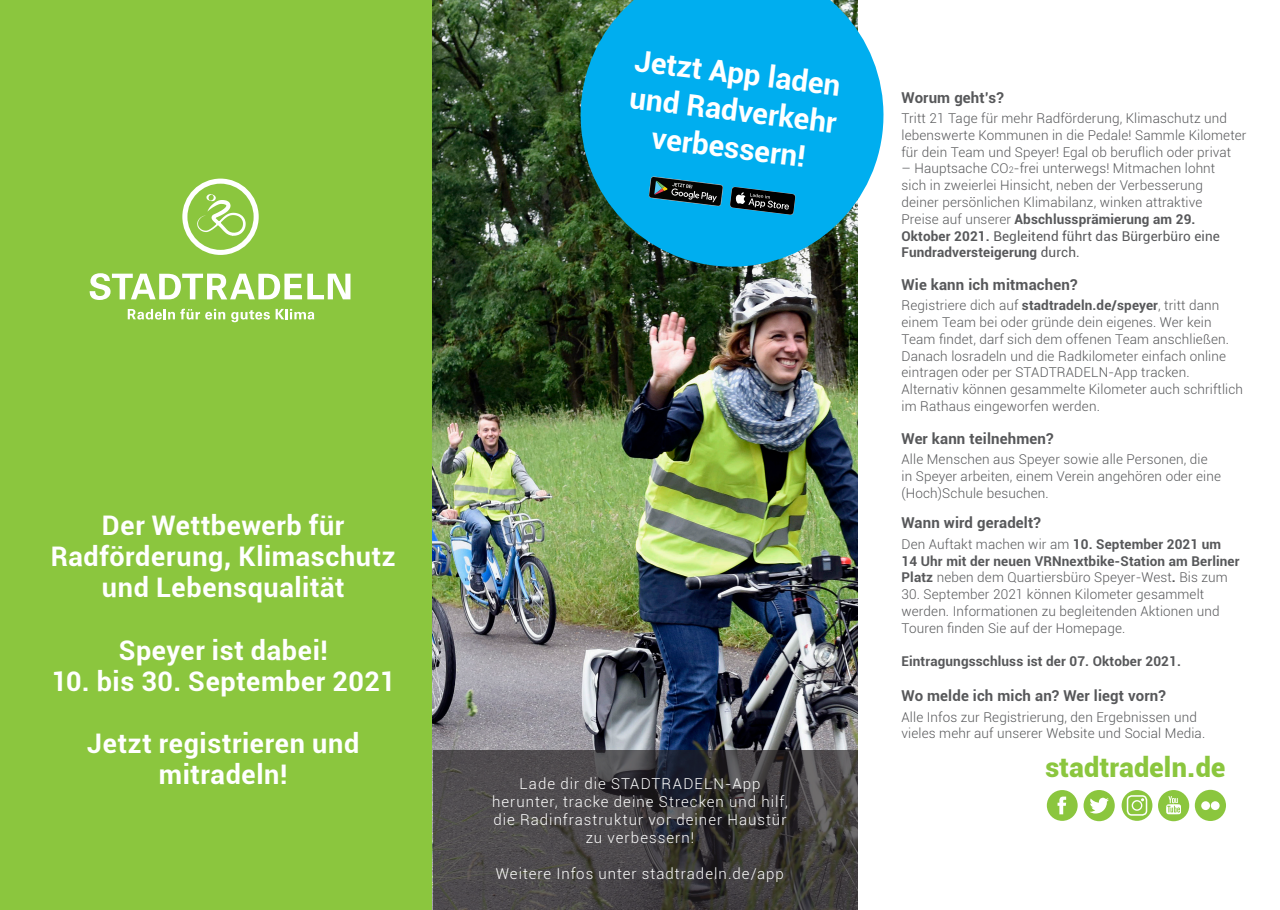
<style>
.page{position:relative;width:1280px;height:910px;background:#fff}
.page>*{position:absolute;margin:0;border:0;box-sizing:border-box;transform-origin:0 0}
.t1{font:700 29.7px "Roboto";color:#fff}
.t2{font:900 27.15px "Roboto";letter-spacing:.01em;color:#8bc63e}
.DB_headline_negative{font:700 27px/31px "Roboto";letter-spacing:.025em;color:#fff;text-align:center}
.DB_headline_negative-2{font:300 15px/18px "Roboto";letter-spacing:.07em;color:#fff}
.t3{font:700 15px "Roboto";letter-spacing:.01em;color:#57585a}
.t4{font:300 13.5px/16.8px "Roboto";letter-spacing:.01em;color:#57585a}
.t5{font:700 13.5px/16.8px "Roboto";letter-spacing:.01em;color:#57585a}
.s1{font-size:9px}
.s2{font-weight:700}
.s3{font-weight:400}
.s4{font-weight:300}
</style>
<div class="page">
<div style="left:0;top:0;width:433px;height:910px;background:#8bc63e"></div>
<svg style="left:182px;top:179px;width:77px;height:76px"></svg>
<svg style="left:90px;top:273px;width:260px;height:27px"></svg>
<svg style="left:231px;top:310px;width:39px;height:12px"></svg>
<svg style="left:276px;top:309px;width:38px;height:11px"></svg>
<svg style="left:128px;top:309px;width:97px;height:11px"></svg>
<img style="left:433px;top:0;width:425px;height:910px">
<div style="left:1047px;top:790px;width:31px;height:31px;background:#8bc63e;border-radius:50%"></div>
<svg style="left:1057px;top:797px;width:9px;height:17px"></svg>
<div style="left:1158px;top:790px;width:31px;height:31px;background:#8bc63e;border-radius:50%"></div>
<svg style="left:1166px;top:796px;width:15px;height:18px"></svg>
<svg style="left:1083px;top:790px;width:32px;height:31px"></svg>
<svg style="left:1121px;top:790px;width:31px;height:31px"></svg>
<div style="left:1127px;top:795px;width:20px;height:21px;border:2px solid #fff;border-radius:4px"></div>
<div style="left:1132px;top:800px;width:10px;height:11px;border:1px solid #fff;border-radius:50%"></div>
<div style="left:1195px;top:790px;width:31px;height:31px;background:#8bc63e;border-radius:50%"></div>
<div style="left:1201px;top:801px;width:9px;height:9px;background:#fff;border-radius:50%"></div>
<div style="left:1211px;top:801px;width:8px;height:9px;background:#fff;border-radius:50%"></div>
<svg style="left:572px;top:0;width:312px;height:276px;background:#17a0cc"></svg>
<svg style="left:730px;top:187px;width:66px;height:28px;background:#204d5e"></svg>
<svg style="left:648px;top:177px;width:75px;height:29px;background:#215262"></svg>
<svg style="left:434px;top:750px;width:424px;height:160px;background:#434142"></svg>
<p class="DB_headline_negative" style="left:51px;top:509px;width:346px">Der Wettbewerb für<br>Radförderung, Klimaschutz und Lebensqualität</p>
<p class="DB_headline_negative" style="left:119px;top:633px;width:211px">Speyer ist dabei!</p>
<p class="DB_headline_negative" style="left:51px;top:664px;width:345px">10. bis 30. September 2021</p>
<p class="DB_headline_negative" style="left:87px;top:726px;width:274px">Jetzt registrieren und mitradeln!</p>
<p class="t1" style="left:637px;top:39px;width:209px;rotate:7deg">Jetzt App laden</p>
<p class="t1" style="left:632px;top:76px;width:210px;rotate:7deg">und Radverkehr</p>
<p class="t1" style="left:654px;top:117px;width:156px;rotate:7deg">verbessern!</p>
<p class="DB_headline_negative-2" style="left:519px;top:774px;width:243px">Lade dir die STADTRADELN-App</p>
<p class="DB_headline_negative-2" style="left:492px;top:792px;width:297px">herunter, tracke deine Strecken und hilf, die Radinfrastruktur vor deiner Haustür</p>
<p class="DB_headline_negative-2" style="left:586px;top:828px;width:110px">zu verbessern!</p>
<p class="DB_headline_negative-2" style="left:496px;top:864px;width:289px">Weitere Infos unter stadtradeln.de/app</p>
<p class="t3" style="left:901px;top:87px;width:104px">Worum geht’s?</p>
<p class="t4" style="left:901px;top:109px;width:347px">Tritt 21 Tage für mehr Radförderung, Klimaschutz und lebenswerte Kommunen in die Pedale! Sammle Kilometer für dein Team und Speyer! Egal ob beruflich oder privat</p>
<p class="t4" style="left:901px;top:160px;width:320px">– Hauptsache CO<span class="s1">2</span>-frei unterwegs! Mitmachen lohnt sich in zweierlei Hinsicht, neben der Verbesserung deiner persönlichen Klimabilanz, winken attraktive Preise auf unserer <span class="s2">Abschlussprämierung am 29.<br>Oktober 2021.</span> <span class="s3">Begleitend führt das Bürgerbüro eine </span><span class="s2">Fundradversteigerung</span> <span class="s3">durch.</span></p>
<p class="t3" style="left:901px;top:274px;width:178px">Wie kann ich mitmachen?</p>
<p class="t4" style="left:901px;top:297px;width:343px">Registriere dich auf <span class="s2">stadtradeln.de/speyer</span>, tritt dann einem Team bei oder gründe dein eigenes. Wer kein Team findet, darf sich dem offenen Team anschließen.<br>Danach losradeln und die Radkilometer einfach online eintragen oder per STADTRADELN-App tracken.<br>Alternativ können gesammelte Kilometer auch schriftlich im Rathaus eingeworfen werden.</p>
<p class="t3" style="left:901px;top:428px;width:154px">Wer kann teilnehmen?</p>
<p class="t4" style="left:901px;top:450px;width:321px">Alle Menschen aus Speyer sowie alle Personen, die in Speyer arbeiten, einem Verein angehören oder eine (Hoch)Schule besuchen.</p>
<p class="t3" style="left:901px;top:512px;width:141px">Wann wird geradelt?</p>
<p class="t5" style="left:901px;top:535px;width:339px"><span class="s4">Den Auftakt machen wir am</span> 10. September 2021 um<br>14 Uhr mit der neuen VRNnextbike-Station am Berliner<br>Platz <span class="s4">neben dem Quartiersbüro Speyer-West</span>. <span class="s4">Bis zum</span></p>
<p class="t4" style="left:901px;top:586px;width:320px">30. September 2021 können Kilometer gesammelt werden. Informationen zu begleitenden Aktionen und<br>Touren finden Sie auf der Homepage.</p>
<p class="t5" style="left:901px;top:653px;width:281px">Eintragungsschluss ist der 07. Oktober 2021.</p>
<p class="t3" style="left:901px;top:685px;width:266px">Wo melde ich mich an? Wer liegt vorn?</p>
<p class="t4" style="left:901px;top:708px;width:297px">Alle Infos zur Registrierung, den Ergebnissen und</p>
<p class="t4" style="left:901px;top:725px;width:305px">vieles mehr auf unserer Website und Social Media.</p>
<p class="t2" style="left:1045px;top:748px;width:181px">stadtradeln.de</p>
</div>
